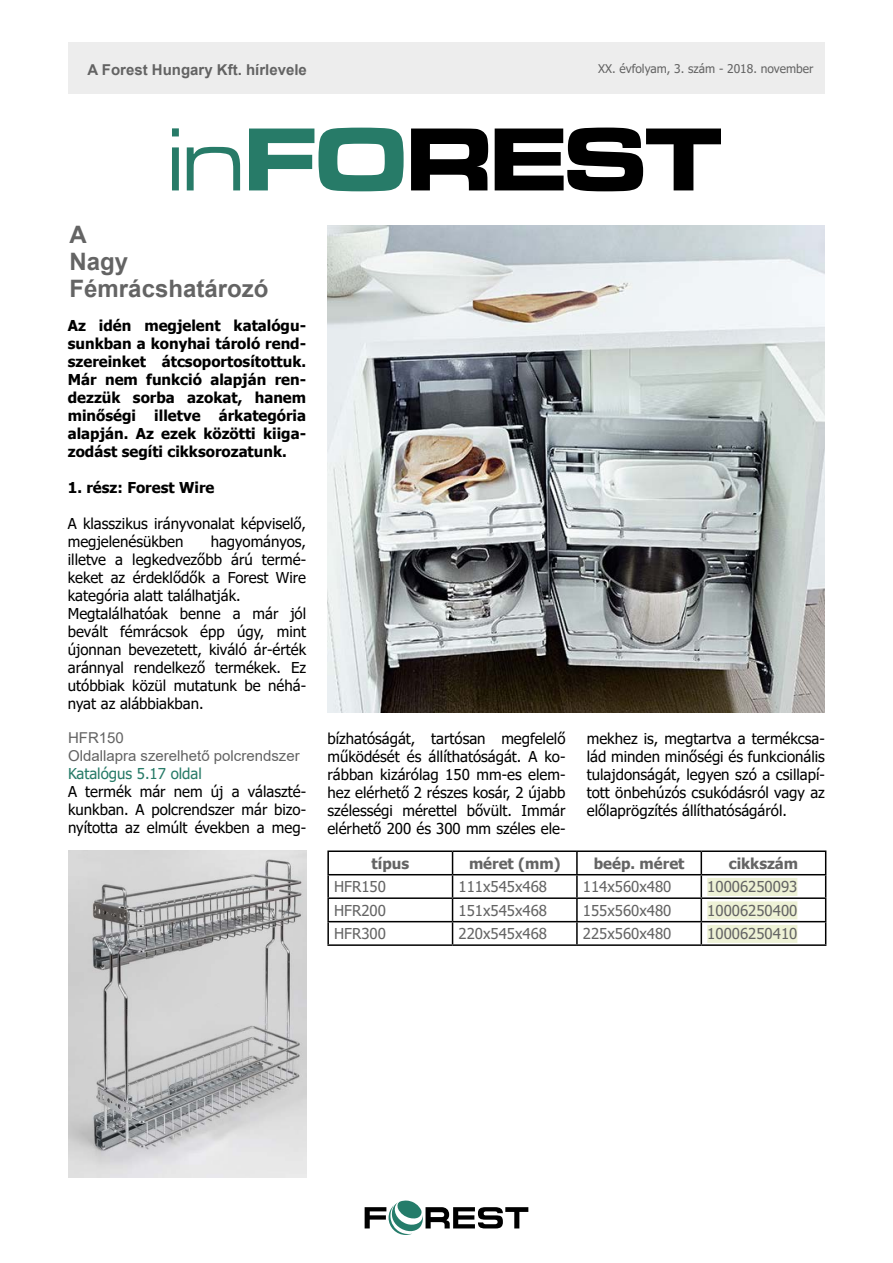
<style>
.page{position:relative;width:893px;height:1263px;background:#fff}
.page>*{position:absolute;margin:0;border:0;box-sizing:border-box;transform-origin:0 0}
.Cikk_cím{font:700 24px/27px "Arial";color:#646464}
.Cikk_szöveg_fekete{font:15px/18px "Tahoma";color:#000;text-align:justify}
.Cikk_szöveg_fekete-2{font:700 15px/18px "Tahoma";color:#000;text-align:justify}
.Cikk_cím-2{font:15px "Tahoma";color:#646464}
.Termék_név{font:15px "Arial";color:#636363}
.Cikk_cím-3{font:700 15px "Tahoma";color:#646464}
.t1{font:700 15px "Arial";color:#636363}
.Cikk_szöveg_fekete-3{font:15px "Tahoma";color:#277b68}
.t2{font:12px "Tahoma";color:#646464}
</style>
<div class="page">
<svg style="left:411px;top:128px;width:310px;height:63px"></svg>
<svg style="left:172px;top:128px;width:232px;height:63px"></svg>
<div style="left:68px;top:43px;width:757px;height:51px;background:#ededed"></div>
<svg style="left:365px;top:1200px;width:163px;height:35px"></svg>
<img style="left:327px;top:225px;width:498px;height:487px">
<img style="left:68px;top:850px;width:238px;height:328px">
<hr style="left:576px;top:852px;width:2px;height:22px;background:#000">
<hr style="left:327px;top:874px;width:126px;height:1px;background:#000">
<hr style="left:453px;top:874px;width:124px;height:1px;background:#000">
<hr style="left:577px;top:874px;width:124px;height:1px;background:#000">
<hr style="left:576px;top:875px;width:2px;height:22px;background:#000">
<hr style="left:701px;top:874px;width:125px;height:1px;background:#000">
<hr style="left:327px;top:897px;width:126px;height:2px;background:#000">
<hr style="left:453px;top:897px;width:124px;height:2px;background:#000">
<hr style="left:577px;top:897px;width:124px;height:2px;background:#000">
<hr style="left:576px;top:899px;width:2px;height:22px;background:#000">
<hr style="left:701px;top:897px;width:125px;height:2px;background:#000">
<hr style="left:327px;top:921px;width:126px;height:1px;background:#000">
<hr style="left:453px;top:921px;width:124px;height:1px;background:#000">
<svg style="left:452px;top:852px;width:1px;height:92px"></svg>
<hr style="left:577px;top:921px;width:124px;height:1px;background:#000">
<hr style="left:576px;top:922px;width:2px;height:22px;background:#000">
<hr style="left:701px;top:921px;width:125px;height:1px;background:#000">
<svg style="left:701px;top:852px;width:1px;height:92px"></svg>
<hr style="left:327px;top:850px;width:126px;height:2px;background:#000">
<hr style="left:327px;top:852px;width:2px;height:22px;background:#000">
<hr style="left:453px;top:850px;width:124px;height:2px;background:#000">
<hr style="left:577px;top:850px;width:124px;height:2px;background:#000">
<hr style="left:701px;top:850px;width:125px;height:2px;background:#000">
<hr style="left:327px;top:875px;width:2px;height:22px;background:#000">
<hr style="left:327px;top:899px;width:2px;height:22px;background:#000">
<hr style="left:327px;top:922px;width:2px;height:22px;background:#000">
<svg style="left:825px;top:852px;width:1px;height:92px"></svg>
<hr style="left:327px;top:944px;width:126px;height:2px;background:#000">
<hr style="left:453px;top:944px;width:124px;height:2px;background:#000">
<hr style="left:577px;top:944px;width:124px;height:2px;background:#000">
<hr style="left:701px;top:944px;width:125px;height:2px;background:#000">
<div style="left:707px;top:878px;width:90px;height:18px;background:#eef2d6"></div>
<div style="left:707px;top:901px;width:90px;height:18px;background:#eef2d6"></div>
<div style="left:707px;top:925px;width:90px;height:18px;background:#eef2d6"></div>
<p class="t1" style="left:87px;top:59px;width:221px">A Forest Hungary Kft. hírlevele</p>
<p class="t2" style="left:598px;top:61px;width:217px">XX. évfolyam, 3. szám - 2018. november</p>
<p class="Cikk_cím" style="left:70px;top:221px;width:200px">A<br>Nagy<br>Fémrácshatározó</p>
<p class="Cikk_szöveg_fekete-2" style="left:68px;top:317px;width:240px">Az idén megjelent katalógu&shy;sunkban a konyhai tároló rend&shy;szereinket átcsoportosítottuk.<br>Már nem funkció alapján ren&shy;dezzük sorba azokat, hanem minőségi illetve árkategória alapján. Az ezek közötti kiiga&shy;zodást segíti cikksorozatunk.</p>
<p class="Cikk_szöveg_fekete-2" style="left:68px;top:479px;width:148px">1. rész: Forest Wire</p>
<p class="Cikk_szöveg_fekete" style="left:68px;top:515px;width:240px">A klasszikus irányvonalat képviselő, megjelenésükben</p>
<p class="Cikk_szöveg_fekete" style="left:68px;top:533px;width:240px;text-indent:143px">hagyományos, illetve a legkedvezőbb árú termé&shy;keket az érdeklődők a Forest Wire kategória alatt találhatják.</p>
<p class="Cikk_szöveg_fekete" style="left:68px;top:605px;width:240px">Megtalálhatóak benne a már jól bevált fémrácsok épp úgy, mint újonnan bevezetett, kiváló ár-érték aránnyal rendelkező termékek. Ez utóbbiak közül mutatunk be néhá&shy;nyat az alábbiakban.</p>
<p class="Termék_név" style="left:68px;top:727px;width:57px">HFR150</p>
<p class="Termék_név" style="left:68px;top:745px;width:233px">Oldallapra szerelhető polcrendszer</p>
<p class="Cikk_szöveg_fekete-3" style="left:68px;top:763px;width:135px">Katalógus 5.17 oldal</p>
<p class="Cikk_szöveg_fekete" style="left:68px;top:783px;width:240px">A termék már nem új a választé&shy;kunkban. A polcrendszer már bizo&shy;nyította az elmúlt években a meg-</p>
<p class="Cikk_szöveg_fekete" style="left:327px;top:730px;width:240px">bízhatóságát, tartósan megfelelő működését és állíthatóságát. A ko&shy;rábban kizárólag 150 mm-es elem&shy;hez elérhető 2 részes kosár, 2 újabb szélességi mérettel bővült. Immár elérhető 200 és 300 mm széles ele-</p>
<p class="Cikk_szöveg_fekete" style="left:587px;top:730px;width:240px">mekhez is, megtartva a termékcsa&shy;lád minden minőségi és funkcionális tulajdonságát, legyen szó a csillapí&shy;tott önbehúzós csukódásról vagy az előlaprögzítés állíthatóságáról.</p>
<p class="Cikk_cím-3" style="left:372px;top:853px;width:39px">típus</p>
<p class="Cikk_cím-3" style="left:469px;top:853px;width:93px">méret (mm)</p>
<p class="Cikk_cím-3" style="left:594px;top:853px;width:92px">beép. méret</p>
<p class="Cikk_cím-3" style="left:729px;top:853px;width:71px">cikkszám</p>
<p class="Cikk_cím-2" style="left:334px;top:877px;width:53px">HFR150</p>
<p class="Cikk_cím-2" style="left:459px;top:877px;width:90px">111x545x468</p>
<p class="Cikk_cím-2" style="left:583px;top:877px;width:90px">114x560x480</p>
<p class="Cikk_cím-2" style="left:707px;top:877px;width:92px">10006250093</p>
<p class="Cikk_cím-2" style="left:334px;top:900px;width:53px">HFR200</p>
<p class="Cikk_cím-2" style="left:459px;top:900px;width:90px">151x545x468</p>
<p class="Cikk_cím-2" style="left:583px;top:900px;width:90px">155x560x480</p>
<p class="Cikk_cím-2" style="left:707px;top:900px;width:92px">10006250400</p>
<p class="Cikk_cím-2" style="left:334px;top:924px;width:53px">HFR300</p>
<p class="Cikk_cím-2" style="left:459px;top:924px;width:90px">220x545x468</p>
<p class="Cikk_cím-2" style="left:583px;top:924px;width:90px">225x560x480</p>
<p class="Cikk_cím-2" style="left:707px;top:924px;width:92px">10006250410</p>
</div>
